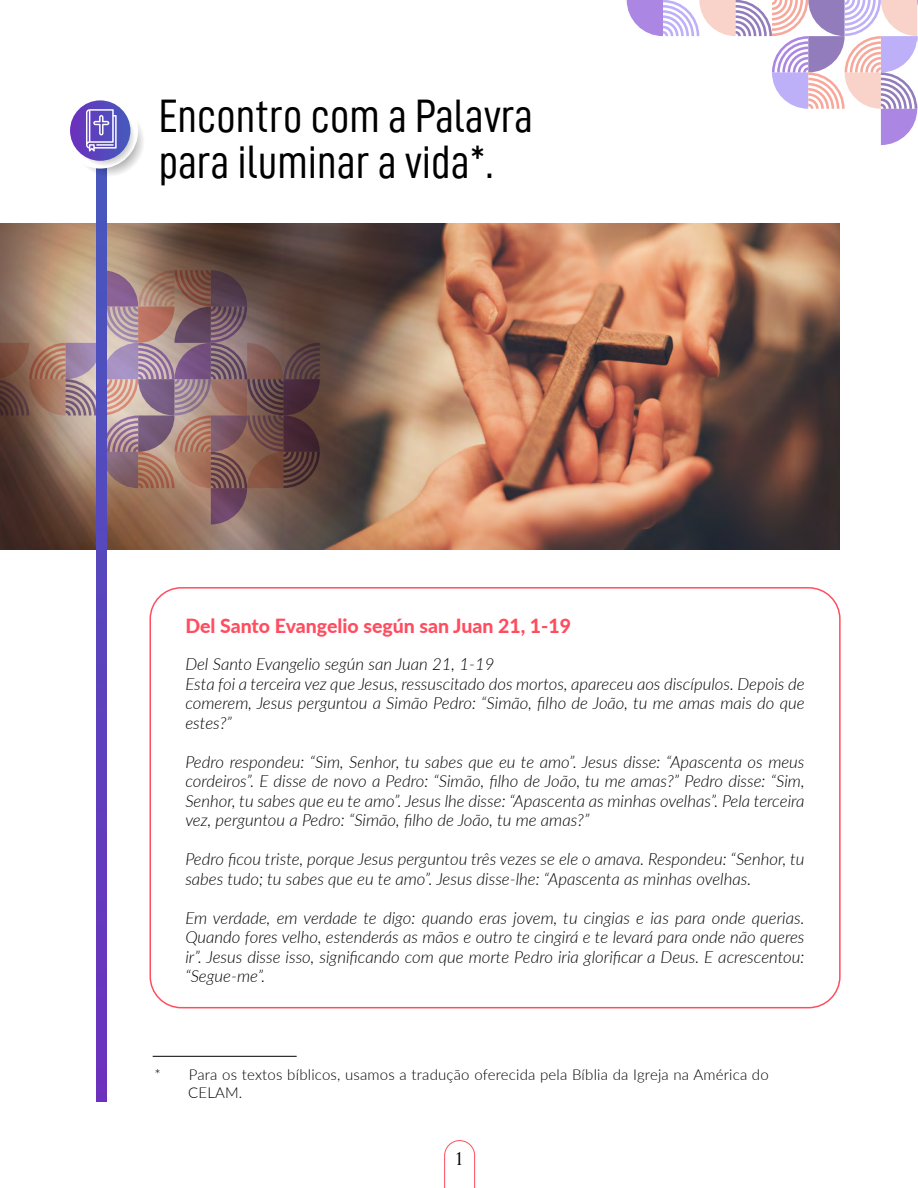
<style>
.page{position:relative;width:918px;height:1188px;background:#fff}
.page>*{position:absolute;margin:0;border:0;box-sizing:border-box;transform-origin:0 0}
.t1{font:47.1px/46.3px "D DIN Condensed";color:#000}
.t2{font:22.5px "Perpetua";color:#000}
.t3{font:800 19.5px "Lato";color:#ff4d60}
.t4{font:italic 300 16.8px/19.5px "Lato";color:#000}
.t5{font:300 15px/18px "Lato";letter-spacing:.015em;color:#000}
</style>
<div class="page">
<img style="left:0;top:224px;width:839px;height:326px">
<img style="left:0;top:270px;width:320px;height:254px">
<svg style="left:96px;top:175px;width:10px;height:926px;background:#5943bc"></svg>
<div style="left:150px;top:587px;width:691px;height:421px;border:2px solid #ff4d60;border-radius:31px"></div>
<svg style="left:444px;top:1140px;width:31px;height:48px"></svg>
<svg style="left:73px;top:105px;width:72px;height:72px"></svg>
<div style="left:62px;top:93px;width:76px;height:76px;background:#fff;border-radius:50%"></div>
<svg style="left:75px;top:107px;width:60px;height:59px"></svg>
<svg style="left:70px;top:100px;width:60px;height:61px;background:#5d49be"></svg>
<svg style="left:86px;top:109px;width:31px;height:43px"></svg>
<svg style="left:627px;top:0;width:291px;height:145px"></svg>
<hr style="left:153px;top:1056px;width:144px;height:1px;background:#000">
<h1 class="t1" style="left:159px;top:92px;width:376px">Encontro com a Palavra para iluminar a vida*.</h1>
<p class="t3" style="left:185px;top:611px;width:387px">Del Santo Evangelio según san Juan 21, 1-19</p>
<p class="t4" style="left:185px;top:654px;width:621px">Del Santo Evangelio según san Juan 21, 1-19<br>Esta foi a terceira vez que Jesus, ressuscitado dos mortos, apareceu aos discípulos. Depois de comerem, Jesus perguntou a Simão Pedro: “Simão, filho de João, tu me amas mais do que estes?”</p>
<p class="t4" style="left:185px;top:751px;width:621px;text-align:justify">Pedro respondeu: “Sim, Senhor, tu sabes que eu te amo”. Jesus disse: “Apascenta os meus cordeiros”. E disse de novo a Pedro: “Simão, filho de João, tu me amas?” Pedro disse: “Sim, Senhor, tu sabes que eu te amo”. Jesus lhe disse: “Apascenta as minhas ovelhas”. Pela terceira vez, perguntou a Pedro: “Simão, filho de João, tu me amas?”</p>
<p class="t4" style="left:185px;top:849px;width:621px">Pedro ficou triste, porque Jesus perguntou três vezes se ele o amava. Respondeu: “Senhor, tu sabes tudo; tu sabes que eu te amo”. Jesus disse-lhe: “Apascenta as minhas ovelhas.</p>
<p class="t4" style="left:185px;top:907px;width:621px;text-align:justify">Em verdade, em verdade te digo: quando eras jovem, tu cingias e ias para onde querias.<br>Quando fores velho, estenderás as mãos e outro te cingirá e te levará para onde não queres ir”. Jesus disse isso, significando com que morte Pedro iria glorificar a Deus. E acrescentou: “Segue-me”.</p>
<p class="t5" style="left:188px;top:1065px;width:582px;text-indent:-34px">* Para os textos bíblicos, usamos a tradução oferecida pela Bíblia da Igreja na América do<br>CELAM.</p>
<h2 class="t2" style="left:454px;top:1144px;width:12px">1</h2>
</div>
